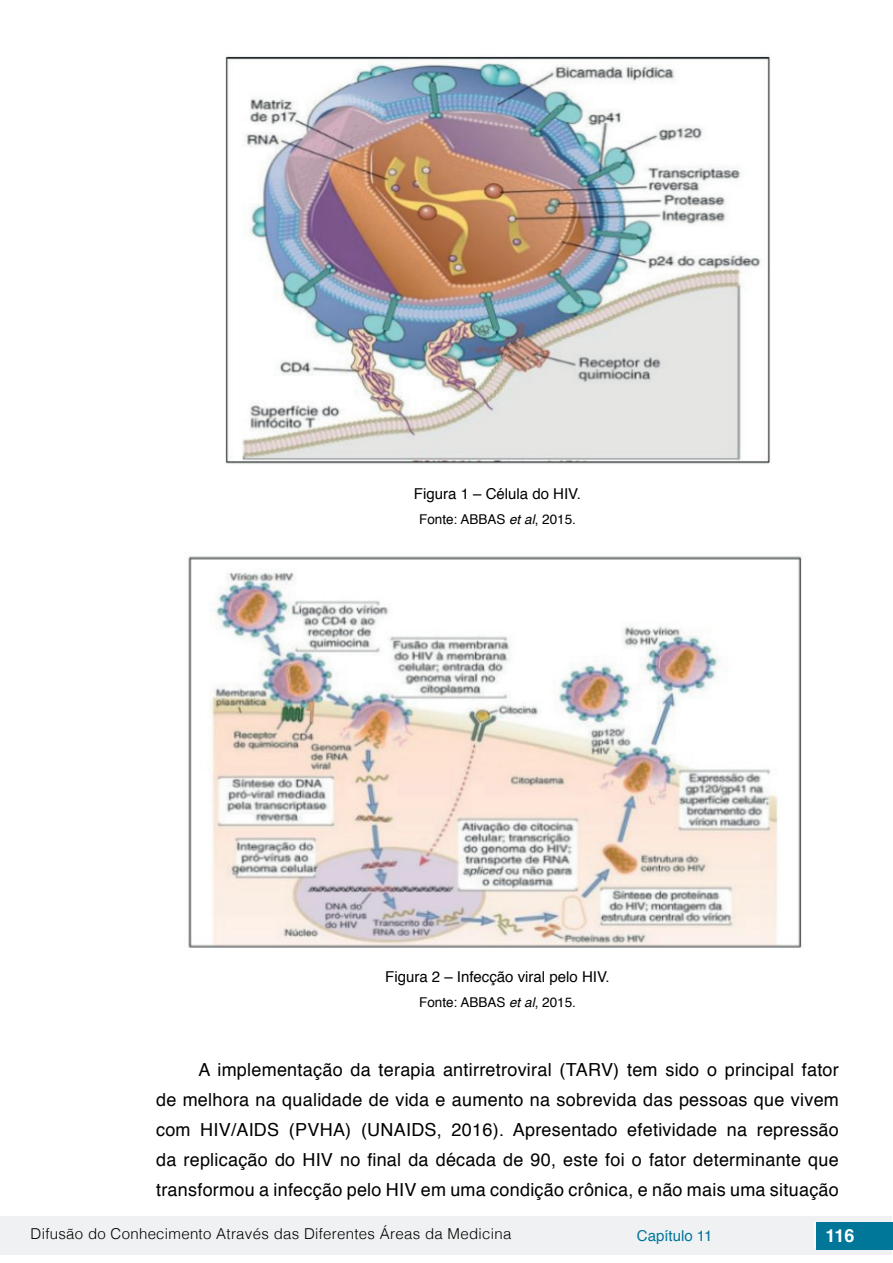
<style>
.page{position:relative;width:893px;height:1263px;background:#fff}
.page>*{position:absolute;margin:0;border:0;box-sizing:border-box;transform-origin:0 0}
.t1{font:18px/30px "Helvetica";letter-spacing:.015em;color:#000;text-align:justify}
.t2{font:700 18px "Helvetica";color:#fff}
.t3{font:300 15px "Helvetica";letter-spacing:.02em;color:#000}
.t4{font:15px "Helvetica";color:#000}
.t5{font:15px "Helvetica";color:#007699}
.t6{font:13.5px "Helvetica";color:#000}
.s1{font-style:italic}
</style>
<div class="page">
<div style="left:1px;top:1216px;width:891px;height:38px;background:#f0f1f2"></div>
<div style="left:816px;top:1222px;width:77px;height:27px;background:#007699"></div>
<svg style="left:815px;top:1224px;width:1px;height:24px"></svg>
<img style="left:225px;top:55px;width:545px;height:409px">
<img style="left:188px;top:556px;width:614px;height:391px">
<p class="t4" style="left:414px;top:483px;width:169px">Figura 1 – Célula do HIV.</p>
<p class="t6" style="left:419px;top:509px;width:158px">Fonte: ABBAS <span class="s1">et al</span>, 2015.</p>
<p class="t4" style="left:385px;top:965px;width:226px">Figura 2 – Infecção viral pelo HIV.</p>
<p class="t6" style="left:419px;top:992px;width:158px">Fonte: ABBAS <span class="s1">et al</span>, 2015.</p>
<p class="t1" style="left:156px;top:1055px;width:684px;text-indent:43px">A implementação da terapia antirretroviral (TARV) tem sido o principal fator de melhora na qualidade de vida e aumento na sobrevida das pessoas que vivem com HIV/AIDS (PVHA) (UNAIDS, 2016). Apresentado efetividade na repressão da replicação do HIV no final da década de 90, este foi o fator determinante que transformou a infecção pelo HIV em uma condição crônica, e não mais uma situação</p>
<p class="t3" style="left:31px;top:1221px;width:482px">Difusão do Conhecimento Através das Diferentes Áreas da Medicina</p>
<p class="t5" style="left:637px;top:1224px;width:77px">Capítulo 11</p>
<p class="t2" style="left:825px;top:1221px;width:31px">116</p>
</div>
